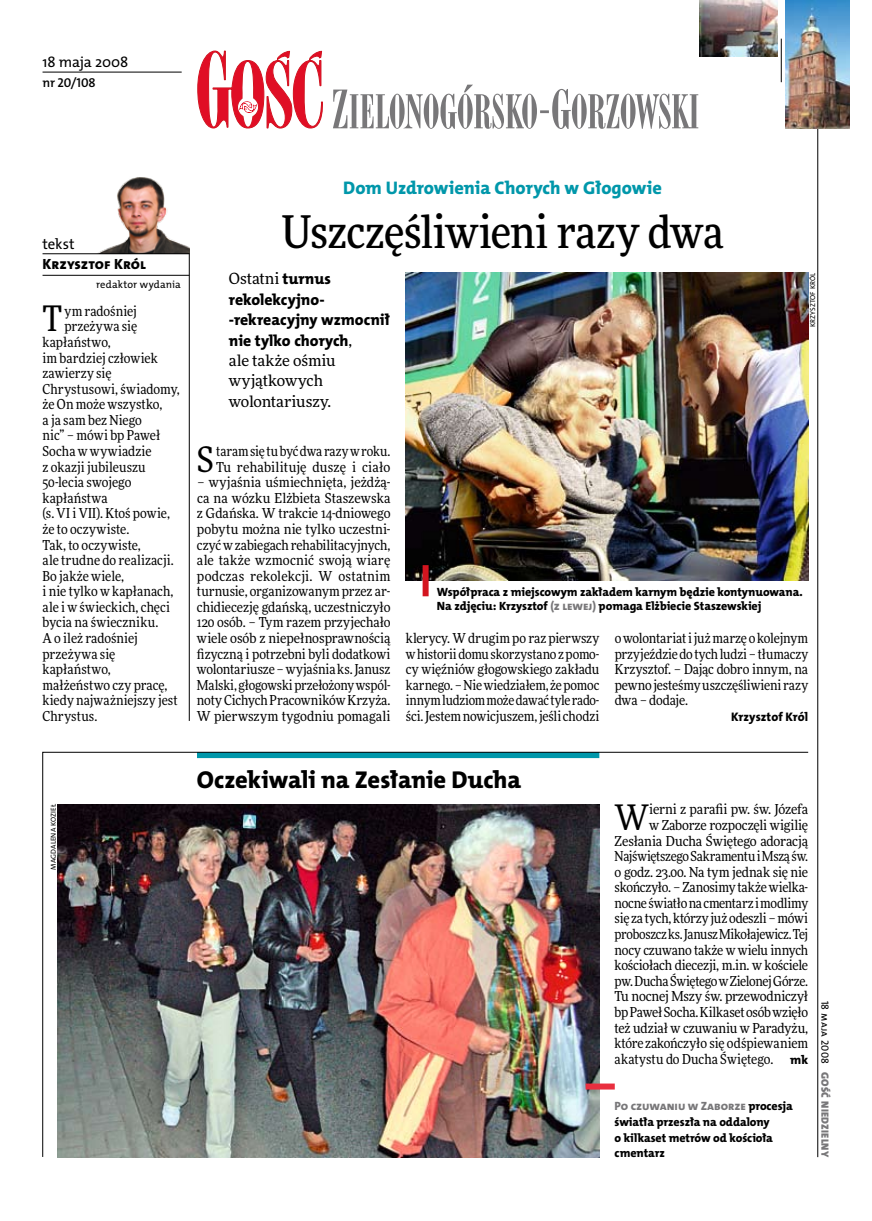
<style>
.page{position:relative;width:872px;height:1221px;background:#fff}
.page>*{position:absolute;margin:0;border:0;box-sizing:border-box;transform-origin:0 0}
.t1{font:500 45px "Freeday Narrow";letter-spacing:-.015em;color:#000}
.t2{font:35.25px "Freeday Narrow News";color:#000}
.t3{font:24.45px "The Mix HP8 Ex Bld";letter-spacing:.005em;color:#000}
.t4{font:18.3px "The Mix HP8 Ex Bld";color:#0097aa}
.t5{font:15.75px/20.4px "The Mix HP8 Ex Bld";letter-spacing:-.005em;color:#000}
.t6{font:15.45px/20.4px "Freeday News";letter-spacing:-.01em;color:#000}
.t7{font:14.85px "The Mix HP5 Plain";color:#000}
.t8{font:14.85px "The Mix HP8 Ex Bld";color:#000}
.t9{font:13.8px/15.6px "Freeday Narrow News";letter-spacing:-.005em;color:#000;text-align:justify}
.t10{font:13.8px "Freeday Narrow News";letter-spacing:.015em;color:#000}
.t11{font:12.9px "The Mix HP6 Se Bld";letter-spacing:-.01em;color:#000}
.t12{font:12.45px "The Mix HP8 Ex Bld";color:#000}
.t13{font:12px/15.6px "The Mix HP8 Ex Bld";letter-spacing:-.005em;color:#000}
.t14{font:10.5px "The Mix HP5 Plain";letter-spacing:.01em;color:#000}
.t15{font:10.5px "The Mix HP9 Blk";letter-spacing:.025em;color:#787779}
.t16{font:7.2px "The Mix HP5 Plain";letter-spacing:.015em;color:#000}
.s1{font-family:"The Mix HP8 Ex Bld";font-size:15.75px}
.s2{font-family:"Freeday News";font-size:15.45px}
.s3{color:#787779}
.s4{font-family:"The Mix HP8 Ex Bld";font-size:12.45px}
</style>
<div class="page">
<hr style="left:817px;top:72px;width:1px;height:1084px;background:#000">
<hr style="left:781px;top:39px;width:1px;height:43px;background:#000">
<svg style="left:42px;top:751px;width:766px;height:406px"></svg>
<img style="left:699px;top:0;width:78px;height:56px">
<hr style="left:43px;top:72px;width:139px;height:1px;background:#000">
<img style="left:785px;top:0;width:65px;height:128px">
<hr style="left:189px;top:253px;width:1px;height:468px;background:#000">
<img style="left:98px;top:177px;width:91px;height:76px">
<hr style="left:43px;top:253px;width:146px;height:1px;background:#000">
<hr style="left:43px;top:275px;width:146px;height:1px;background:#000">
<svg style="left:197px;top:51px;width:126px;height:77px"></svg>
<svg style="left:333px;top:85px;width:365px;height:44px"></svg>
<img style="left:57px;top:804px;width:542px;height:352px">
<img style="left:406px;top:273px;width:402px;height:307px">
<div style="left:422px;top:565px;width:6px;height:31px;background:#d4151f"></div>
<div style="left:585px;top:1083px;width:30px;height:6px;background:#e92f3f"></div>
<p class="t7" style="left:43px;top:53px;width:87px">18 maja 2008</p>
<p class="t11" style="left:43px;top:75px;width:55px">nr 20/108</p>
<p class="t7" style="left:43px;top:234px;width:33px">tekst</p>
<p class="t8" style="left:43px;top:254px;width:105px">Krzysztof Król</p>
<p class="t14" style="left:96px;top:278px;width:86px">redaktor wydania</p>
<h2 class="t2" style="left:43px;top:297px;width:21px">T</h2>
<p class="t9" style="left:64px;top:303px;width:74px">ym radośniej</p>
<p class="t9" style="left:64px;top:318px;width:74px">przeżywa się</p>
<p class="t9" style="left:43px;top:334px;width:70px">kapłaństwo,</p>
<p class="t9" style="left:43px;top:350px;width:117px">im bardziej człowiek</p>
<p class="t9" style="left:43px;top:365px;width:71px">zawierzy się</p>
<p class="t9" style="left:43px;top:381px;width:139px">Chrystusowi, świadomy,</p>
<p class="t9" style="left:43px;top:396px;width:121px">że On może wszystko,</p>
<p class="t9" style="left:43px;top:412px;width:101px">a ja sam bez Niego</p>
<p class="t9" style="left:43px;top:427px;width:119px">nic” – mówi bp Paweł</p>
<p class="t9" style="left:43px;top:443px;width:110px">Socha w wywiadzie</p>
<p class="t9" style="left:43px;top:459px;width:105px">z okazji jubileuszu</p>
<p class="t9" style="left:43px;top:474px;width:90px">50-lecia swojego</p>
<p class="t9" style="left:43px;top:490px;width:67px">kapłaństwa</p>
<p class="t9" style="left:43px;top:505px;width:129px">(s. VI i VII). Ktoś powie,</p>
<p class="t9" style="left:43px;top:521px;width:88px">że to oczywiste.</p>
<p class="t9" style="left:43px;top:536px;width:100px">Tak, to oczywiste,</p>
<p class="t9" style="left:43px;top:552px;width:133px">ale trudne do realizacji.</p>
<p class="t9" style="left:43px;top:568px;width:83px">Bo jakże wiele,</p>
<p class="t9" style="left:43px;top:583px;width:132px">i nie tylko w kapłanach,</p>
<p class="t9" style="left:43px;top:599px;width:129px">ale i w świeckich, chęci</p>
<p class="t9" style="left:43px;top:614px;width:117px">bycia na świeczniku.</p>
<p class="t9" style="left:43px;top:630px;width:97px">A o ileż radośniej</p>
<p class="t9" style="left:43px;top:645px;width:74px">przeżywa się</p>
<p class="t9" style="left:43px;top:661px;width:70px">kapłaństwo,</p>
<p class="t9" style="left:43px;top:676px;width:127px">małżeństwo czy pracę,</p>
<p class="t9" style="left:43px;top:692px;width:137px">kiedy najważniejszy jest</p>
<p class="t10" style="left:43px;top:707px;width:56px">Chrystus.</p>
<h3 class="t4" style="left:343px;top:175px;width:320px">Dom Uzdrowienia Chorych w Głogowie</h3>
<h1 class="t1" style="left:282px;top:204px;width:443px">Uszczęśliwieni razy dwa</h1>
<p class="t6" style="left:229px;top:268px;width:104px">Ostatni <span class="s1">turnus</span></p>
<p class="t5" style="left:229px;top:289px;width:163px">rekolekcyjno--rekreacyjny wzmocnił nie tylko chorych<span class="s2">,</span></p>
<p class="t6" style="left:229px;top:350px;width:108px">ale także ośmiu wyjątkowych wolontariuszy.</p>
<p class="t16" style="left:808px;top:327px;width:56px;rotate:-90deg">Krzysztof Król</p>
<h2 class="t2" style="left:197px;top:437px;width:19px">S</h2>
<p class="t9" style="left:216px;top:443px;width:176px">taram się tu być dwa razy wroku.<br>Tu rehabilituję duszę i ciało</p>
<p class="t9" style="left:197px;top:474px;width:195px">– wyjaśnia uśmiechnięta, jeżdżą&shy;ca na wózku Elżbieta Staszewska z Gdańska. W trakcie 14-dniowego pobytu można nie tylko uczestni&shy;czyć w zabiegach rehabilitacyjnych, ale także wzmocnić swoją wiarę podczas rekolekcji. W ostatnim turnusie, organizowanym przez ar&shy;chidiecezję gdańską, uczestniczyło 120 osób. – Tym razem przyjechało wiele osób z niepełnosprawnością fizyczną i potrzebni byli dodatkowi wolontariusze – wyjaśnia ks. Janusz Malski, głogowski przełożony wspól&shy;noty Cichych Pracowników Krzyża.<br>W pierwszym tygodniu pomagali</p>
<p class="t13" style="left:437px;top:585px;width:367px;line-height:13.5px">Współpraca z miejscowym zakładem karnym będzie kontynuowana.<br>Na zdjęciu: Krzysztof <span class="s3">(z lewej)</span> pomaga Elżbiecie Staszewskiej</p>
<p class="t9" style="left:406px;top:630px;width:195px">klerycy. W drugim po raz pierwszy whistorii domu skorzystano zpomo&shy;cy więźniów głogowskiego zakładu karnego. – Nie wiedziałem, że pomoc innym ludziom może dawać tyle rado&shy;ści. Jestem nowicjuszem, jeśli chodzi</p>
<p class="t9" style="left:614px;top:630px;width:195px">owolontariat ijuż marzę okolejnym przyjeździe do tych ludzi – tłumaczy Krzysztof. – Dając dobro innym, na pewno jesteśmy uszczęśliwieni razy dwa – dodaje.</p>
<p class="t12" style="left:731px;top:708px;width:79px">Krzysztof Król</p>
<p class="t16" style="left:49px;top:869px;width:67px;rotate:-90deg">Magdalena Kozieł</p>
<h3 class="t3" style="left:197px;top:764px;width:325px">Oczekiwali na Zesłanie Ducha</h3>
<p class="t9" style="left:614px;top:801px;width:195px;text-align:right">ierni z parafii pw. św. Józefa<br>w Zaborze rozpoczęli wigilię Zesłania Ducha Świętego adoracją Najświętszego Sakramentu i Mszą św. o godz. 23.00. Na tym jednak się nie skończyło. – Zanosimy także wielka&shy;nocne światło na cmentarz i modlimy się za tych, którzy już odeszli – mówi proboszcz ks. Janusz Mikołajewicz. Tej nocy czuwano także w wielu innych kościołach diecezji, m.in. w kościele pw. Ducha Świętego w Zielonej Górze.<br>Tu nocnej Mszy św. przewodniczył bp Paweł Socha. Kilkaset osób wzięło też udział w czuwaniu w Paradyżu, które zakończyło się odśpiewaniem akatystu do Ducha Świętego. <span class="s4">mk</span></p>
<h2 class="t2" style="left:614px;top:795px;width:36px">W</h2>
<p class="t13" style="left:614px;top:1098px;width:180px"><span class="s3">Po czuwaniu w Zaborze</span> procesja światła przeszła na oddalony<br>o kilkaset metrów od kościoła cmentarz</p>
<p class="t14" style="left:832px;top:1000px;width:64px;rotate:90deg">18 maja 2008</p>
<p class="t15" style="left:832px;top:1071px;width:87px;rotate:90deg">Gość Niedzielny</p>
</div>
